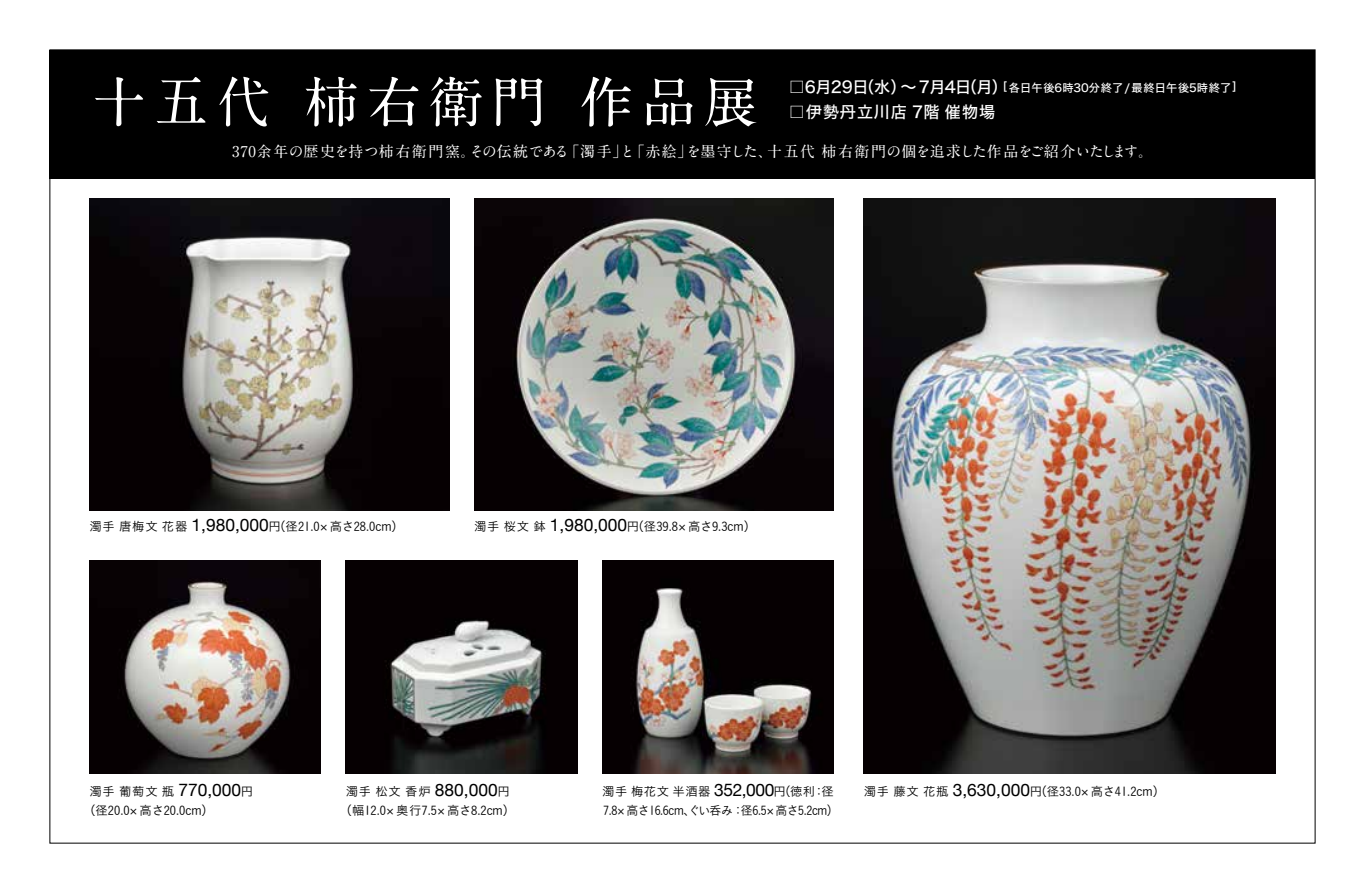
<style>
.page{position:relative;width:1365px;height:893px;background:#fff}
.page>*{position:absolute;margin:0;border:0;box-sizing:border-box;transform-origin:0 0}
.t1{font:700 54.6px "A1 Mincho Std";letter-spacing:.14em;color:#fff}
.t2{font:17.32px "Helvetica Neue";color:#000}
.t3{font:16.1px "Hiragino Sans W5";letter-spacing:-.03em;color:#fff}
.t4{font:16.1px "Hiragino Sans W5";letter-spacing:.055em;color:#fff}
.t5{font:700 14.88px "A1 Mincho Std";letter-spacing:-.01em;color:#fff}
.t6{font:700 14.88px "A1 Mincho Std";letter-spacing:.05em;color:#fff}
.t7{font:700 14.88px "A1 Mincho Std";letter-spacing:.03em;color:#fff}
.t8{font:700 14.88px "A1 Mincho Std";letter-spacing:-.05em;color:#fff}
.t9{font:12.42px/18.4px "Koburina Go Std W3";color:#000}
.t10{font:12.42px "Koburina Go Std W3";letter-spacing:-.04em;color:#000;scale:.96 1}
.t11{font:12.42px "Koburina Go Std W3";color:#000;scale:.96 1}
.t12{font:12.42px "Koburina Go Std W3";letter-spacing:.035em;color:#000}
.t13{font:12.42px "Koburina Go Std W3";letter-spacing:.06em;color:#000}
.t14{font:11.2px "Hiragino Sans W5";letter-spacing:.01em;color:#fff}
</style>
<div class="page">
<div style="left:50px;top:50px;width:1265px;height:129px;background:#000"></div>
<img style="left:863px;top:198px;width:412px;height:576px">
<img style="left:89px;top:561px;width:232px;height:213px">
<img style="left:346px;top:561px;width:231px;height:213px">
<img style="left:602px;top:561px;width:231px;height:213px">
<img style="left:89px;top:198px;width:360px;height:313px">
<img style="left:474px;top:198px;width:359px;height:313px">
<h1 class="t1" style="left:92px;top:58px;width:180px">十五代</h1>
<h1 class="t1" style="left:304px;top:58px;width:243px">柿右衛門</h1>
<p class="t6" style="left:232px;top:139px;width:245px">370余年の歴史を持つ柿右衛門窯。</p>
<p class="t8" style="left:469px;top:139px;width:101px">その伝統である</p>
<h1 class="t1" style="left:579px;top:58px;width:180px">作品展</h1>
<p class="t3" style="left:788px;top:72px;width:221px">□6月29 （日水）～ 7月4 （日月）<sup>[</sup></p>
<p class="t14" style="left:1232px;top:76px;width:6px">[</p>
<p class="t14" style="left:1008px;top:77px;width:224px">各日午後6時30分終了/最終日午後5時終了</p>
<p class="t4" style="left:788px;top:97px;width:208px">□伊勢丹立川店 7階催物場</p>
<p class="t5" style="left:767px;top:139px;width:387px">十五代柿右衛門の個を追求した作品をご紹介いたします。</p>
<p class="t7" style="left:629px;top:139px;width:64px">「赤絵」</p>
<p class="t7" style="left:564px;top:139px;width:72px">「濁手と」</p>
<p class="t7" style="left:686px;top:139px;width:87px">を墨守した、</p>
<h2 class="t2" style="left:191px;top:512px;width:79px">1,980,000</h2>
<p class="t9" style="left:268px;top:517px;width:137px">（円径21.0×高さ28.0cm）</p>
<p class="t13" style="left:89px;top:517px;width:100px">濁手唐梅文花器</p>
<h2 class="t2" style="left:550px;top:512px;width:79px">1,980,000</h2>
<p class="t9" style="left:627px;top:517px;width:131px">（円径39.8×高さ9.3cm(</p>
<p class="t9" style="left:474px;top:517px;width:73px">濁手桜文鉢</p>
<h2 class="t2" style="left:178px;top:778px;width:64px">770,000</h2>
<h2 class="t2" style="left:435px;top:778px;width:64px">880,000</h2>
<h2 class="t2" style="left:714px;top:778px;width:62px">352,000</h2>
<p class="t9" style="left:773px;top:782px;width:43px">（円徳利</p>
<p class="t9" style="left:339px;top:782px;width:177px;text-indent:6px">濁手松文香炉<br>（幅12.0×奥行7.5×高さ8.2cm(</p>
<p class="t9" style="left:821px;top:782px;width:14px">径</p>
<p class="t12" style="left:602px;top:782px;width:110px">濁手梅花文半酒器</p>
<p class="t9" style="left:83px;top:782px;width:132px;text-indent:6px">濁手葡萄文瓶<br>（径20.0×高さ20.0cm(</p>
<p class="t9" style="left:497px;top:782px;width:14px">円</p>
<p class="t9" style="left:241px;top:782px;width:14px">円</p>
<p class="t9" style="left:813px;top:782px;width:14px">：</p>
<p class="t11" style="left:740px;top:800px;width:104px">径6.5×高さ5.2cm(</p>
<p class="t10" style="left:603px;top:800px;width:148px">7.8×高さ16.6cm ぐい呑み：</p>
<p class="t11" style="left:683px;top:800px;width:14px">、</p>
<h2 class="t2" style="left:952px;top:778px;width:79px">3,630,000</h2>
<p class="t9" style="left:1029px;top:782px;width:137px">（円径33.0×高さ41.2cm(</p>
<p class="t9" style="left:863px;top:782px;width:86px">濁手藤文花瓶</p>
</div>
